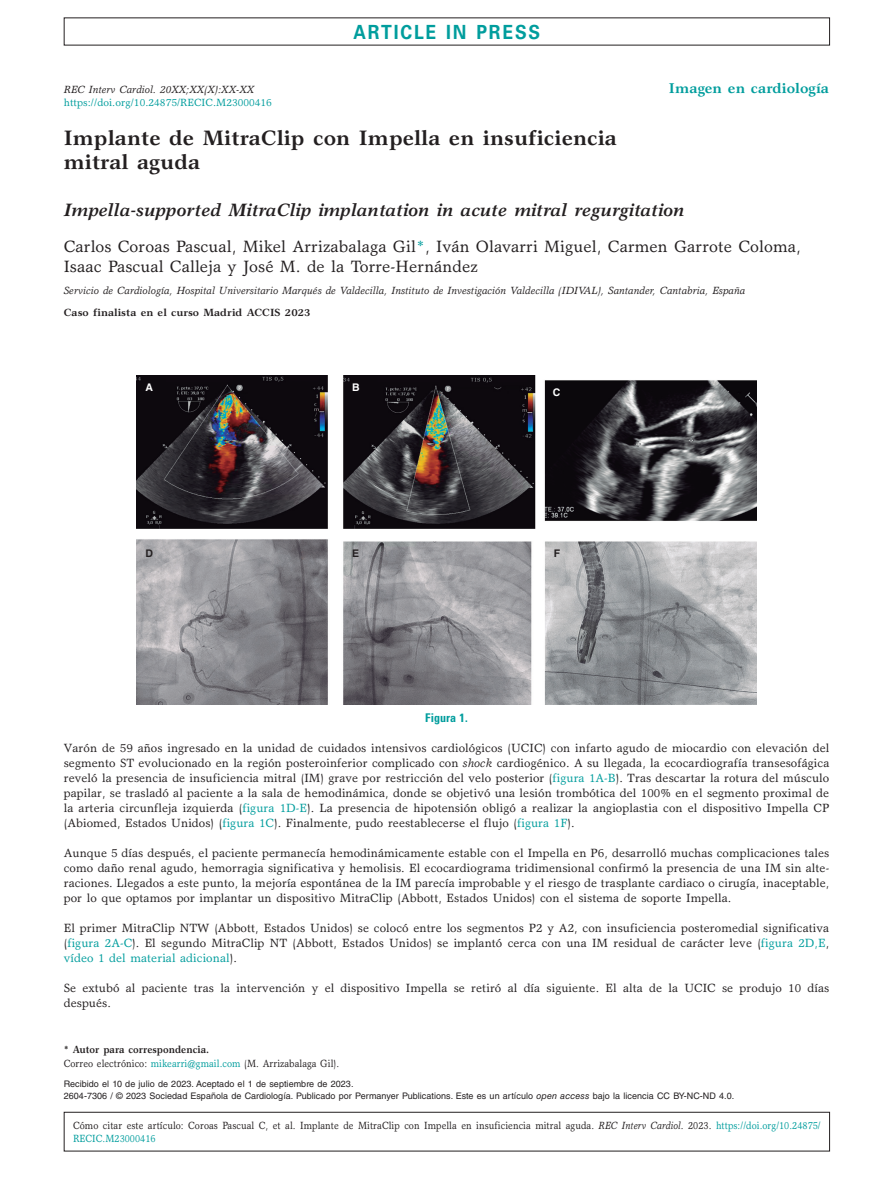
<style>
.page{position:relative;width:893px;height:1191px;background:#fff}
.page>*{position:absolute;margin:0;border:0;box-sizing:border-box;transform-origin:0 0}
.t1{font:700 21px/24px "Garth Graphic Std";letter-spacing:.005em;color:#231f20}
.t2{font:700 19.5px "Univers LT Std";letter-spacing:.105em;color:#009d9d;scale:.9 1}
.t3{font:italic 700 18px "Garth Graphic Std";letter-spacing:.005em;color:#231f20}
.t4{font:16.5px/19.5px "Garth Graphic Std";letter-spacing:.005em;color:#231f20}
.t5{font:700 14.25px "Garth Graphic Std";letter-spacing:.005em;color:#009d9d}
.t6{font:12px/15px "Garth Graphic Std";letter-spacing:.005em;color:#231f20;text-align:justify}
.t7{font:700 condensed 12px "Univers LT Std";letter-spacing:.005em;color:#009d9d}
.t8{font:10.5px/13.5px "Garth Graphic Std";letter-spacing:.005em;color:#231f20;scale:.9 1}
.t9{font:italic 10.5px "Garth Graphic Std";letter-spacing:.005em;color:#231f20}
.t10{font:10.5px "Garth Graphic Std";letter-spacing:.005em;color:#009d9d}
.t11{font:700 10.5px "Garth Graphic Std";letter-spacing:.005em;color:#231f20}
.t12{font:700 10.5px "Helvetica LT Std";color:#fff}
.t13{font:700 10.5px "Helvetica LT Std";color:#231f20}
.t14{font:9px/12px "Helvetica LT Std";letter-spacing:.005em;color:#231f20}
.s1{color:#009d9d}
.s2{font-style:italic}
.s3{font-weight:700}
</style>
<div class="page">
<div style="left:64px;top:1111px;width:766px;height:40px;border:1px solid #231f20"></div>
<img style="left:137px;top:375px;width:619px;height:329px">
<h2 class="t2" style="left:353px;top:20px;width:209px">ARTICLE IN PRESS</h2>
<p class="t9" style="left:64px;top:83px;width:192px">REC Interv Cardiol. 20XX;XX(X):XX-XX</p>
<p class="t5" style="left:669px;top:79px;width:162px">Imagen en cardiología</p>
<p class="t10" style="left:64px;top:96px;width:210px">https://doi.org/10.24875/RECIC.M23000416</p>
<h1 class="t1" style="left:64px;top:126px;width:555px">Implante de MitraClip con Impella en insuficiencia mitral aguda</h1>
<h3 class="t3" style="left:64px;top:199px;width:622px">Impella-supported MitraClip implantation in acute mitral regurgitation</h3>
<h3 class="t4" style="left:64px;top:237px;width:739px">Carlos Coroas Pascual, Mikel Arrizabalaga Gil<span class="s1">*</span>, Iván Olavarri Miguel, Carmen Garrote Coloma,<br>Isaac Pascual Calleja y José M. de la Torre-Hernández</h3>
<p class="t9" style="left:64px;top:284px;width:683px">Servicio de Cardiología, Hospital Universitario Marqués de Valdecilla, Instituto de Investigación Valdecilla (IDIVAL), Santander, Cantabria, España</p>
<p class="t11" style="left:64px;top:306px;width:248px">Caso finalista en el curso Madrid ACCIS 2023</p>
<p class="t12" style="left:145px;top:381px;width:9px">A</p>
<p class="t13" style="left:145px;top:547px;width:9px">D</p>
<p class="t12" style="left:352px;top:381px;width:9px">B</p>
<p class="t12" style="left:553px;top:386px;width:9px">C</p>
<p class="t13" style="left:352px;top:547px;width:9px">E</p>
<p class="t13" style="left:554px;top:547px;width:8px">F</p>
<p class="t7" style="left:425px;top:710px;width:44px">Figura 1.</p>
<p class="t6" style="left:64px;top:740px;width:767px">Varón de 59 años ingresado en la unidad de cuidados intensivos cardiológicos (UCIC) con infarto agudo de miocardio con elevación del segmento ST evolucionado en la región posteroinferior complicado con <span class="s2">shock</span> cardiogénico. A su llegada, la ecocardiografía transesofágica reveló la presencia de insuficiencia mitral (IM) grave por restricción del velo posterior (<span class="s1">figura 1A-B</span>). Tras descartar la rotura del músculo papilar, se trasladó al paciente a la sala de hemodinámica, donde se objetivó una lesión trombótica del 100% en el segmento proximal de la arteria circunfleja izquierda (<span class="s1">figura 1D-E</span>). La presencia de hipotensión obligó a realizar la angioplastia con el dispositivo Impella CP (Abiomed, Estados Unidos) (<span class="s1">figura 1C</span>). Finalmente, pudo reestablecerse el flujo (<span class="s1">figura 1F</span>).</p>
<p class="t6" style="left:64px;top:845px;width:767px">Aunque 5 días después, el paciente permanecía hemodinámicamente estable con el Impella en P6, desarrolló muchas complicaciones tales como daño renal agudo, hemorragia significativa y hemolisis. El ecocardiograma tridimensional confirmó la presencia de una IM sin alte&shy;raciones. Llegados a este punto, la mejoría espontánea de la IM parecía improbable y el riesgo de trasplante cardiaco o cirugía, inaceptable, por lo que optamos por implantar un dispositivo MitraClip (Abbott, Estados Unidos) con el sistema de soporte Impella.</p>
<p class="t6" style="left:64px;top:920px;width:767px">El primer MitraClip NTW (Abbott, Estados Unidos) se colocó entre los segmentos P2 y A2, con insuficiencia posteromedial significativa (<span class="s1">figura 2A-C</span>). El segundo MitraClip NT (Abbott, Estados Unidos) se implantó cerca con una IM residual de carácter leve (<span class="s1">figura 2D,E</span>, <span class="s1">vídeo 1 del material adicional</span>).</p>
<p class="t6" style="left:64px;top:980px;width:767px">Se extubó al paciente tras la intervención y el dispositivo Impella se retiró al día siguiente. El alta de la UCIC se produjo 10 días después.</p>
<p class="t8" style="left:64px;top:1042px;width:308px"><span class="s3">* Autor para correspondencia.<br></span>Correo electrónico: <span class="s1">mikearri@gmail.com</span> (M. Arrizabalaga Gil).</p>
<p class="t14" style="left:64px;top:1078px;width:672px">Recibido el 10 de julio de 2023. Aceptado el 1 de septiembre de 2023.<br>2604-7306 / © 2023 Sociedad Española de Cardiología. Publicado por Permanyer Publications. Este es un artículo <span class="s2">open access</span> bajo la licencia CC BY-NC-ND 4.0.</p>
<p class="t8" style="left:73px;top:1118px;width:832px">Cómo citar este artículo: Coroas Pascual C, et al. Implante de MitraClip con Impella en insuficiencia mitral aguda. <span class="s2">REC Interv Cardiol</span>. 2023. <span class="s1">https://doi.org/10.24875/<br>RECIC.M23000416</span></p>
</div>
